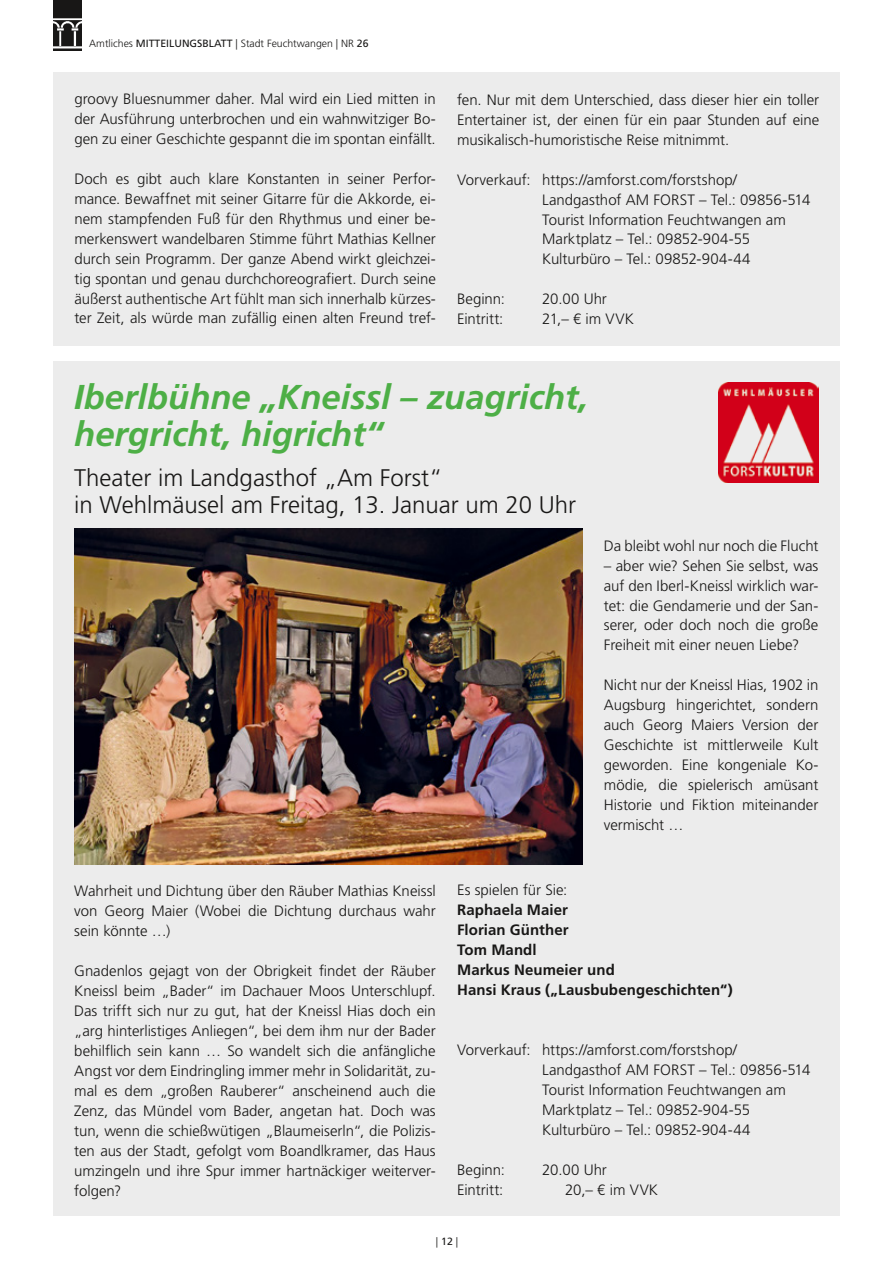
<style>
.page{position:relative;width:893px;height:1263px;background:#fff}
.page>*{position:absolute;margin:0;border:0;box-sizing:border-box;transform-origin:0 0}
.t1{font:italic 700 34.5px/37.5px "Frutiger";color:#4daf46}
.t2{font:300 24px/27px "Frutiger";color:#181716}
.t3{font:300 15px/20px "Frutiger";color:#181716;text-align:justify}
.t4{font:700 15px/20px "Frutiger";letter-spacing:.005em;color:#181716}
.t5{font:300 10.5px "Frutiger";color:#181716}
.s1{font-weight:400}
</style>
<div class="page">
<img style="left:53px;top:1px;width:28px;height:50px">
<svg style="left:53px;top:0;width:28px;height:1px"></svg>
<div style="left:53px;top:361px;width:787px;height:855px;background:#ececec"></div>
<img style="left:74px;top:529px;width:509px;height:335px">
<img style="left:719px;top:383px;width:99px;height:99px">
<div style="left:53px;top:72px;width:787px;height:274px;background:#ececec"></div>
<p class="t5" style="left:89px;top:37px;width:281px">Amtliches <span class="s1">MITTEILUNGSBLATT</span> | Stadt Feuchtwangen | NR <span class="s1">26</span></p>
<p class="t3" style="left:74px;top:89px;width:363px">groovy Bluesnummer daher. Mal wird ein Lied mitten in der Ausführung unterbrochen und ein wahnwitziger Bo&shy;gen zu einer Geschichte gespannt die im spontan einfällt.</p>
<p class="t3" style="left:74px;top:169px;width:363px">Doch es gibt auch klare Konstanten in seiner Perfor&shy;mance. Bewaffnet mit seiner Gitarre für die Akkorde, ei&shy;nem stampfenden Fuß für den Rhythmus und einer be&shy;merkenswert wandelbaren Stimme führt Mathias Kellner durch sein Programm. Der ganze Abend wirkt gleichzei&shy;tig spontan und genau durchchoreografiert. Durch seine äußerst authentische Art fühlt man sich innerhalb kürzes&shy;ter Zeit, als würde man zufällig einen alten Freund tref-</p>
<p class="t3" style="left:457px;top:90px;width:364px">fen. Nur mit dem Unterschied, dass dieser hier ein toller Entertainer ist, der einen für ein paar Stunden auf eine musikalisch-humoristische Reise mitnimmt.</p>
<p class="t3" style="left:542px;top:170px;width:270px;text-align:left;text-indent:-85px">Vorverkauf: https://amforst.com/forstshop/ Landgasthof AM FORST – Tel.: 09856-514<br>Tourist Information Feuchtwangen am Marktplatz – Tel.: 09852-904-55<br>Kulturbüro – Tel.: 09852-904-44</p>
<p class="t3" style="left:457px;top:289px;width:49px">Beginn:</p>
<p class="t3" style="left:542px;top:289px;width:66px">20.00 Uhr</p>
<p class="t3" style="left:457px;top:309px;width:48px">Eintritt:</p>
<p class="t3" style="left:542px;top:309px;width:93px">21,– € im VVK</p>
<h1 class="t1" style="left:74px;top:378px;width:515px">Iberlbühne „Kneissl – zuagricht, hergricht, higricht“</h1>
<h2 class="t2" style="left:74px;top:464px;width:503px">Theater im Landgasthof „Am Forst“<br>in Wehlmäusel am Freitag, 13. Januar um 20 Uhr</h2>
<p class="t3" style="left:604px;top:536px;width:216px">Da bleibt wohl nur noch die Flucht</p>
<p class="t3" style="left:604px;top:556px;width:216px">– aber wie? Sehen Sie selbst, was auf den Iberl-Kneissl wirklich war&shy;tet: die Gendamerie und der San&shy;serer, oder doch noch die große Freiheit mit einer neuen Liebe?</p>
<p class="t3" style="left:604px;top:675px;width:216px">Nicht nur der Kneissl Hias, 1902 in Augsburg hingerichtet, sondern auch Georg Maiers Version der Geschichte ist mittlerweile Kult geworden. Eine kongeniale Ko&shy;mödie, die spielerisch amüsant Historie und Fiktion miteinander vermischt …</p>
<p class="t3" style="left:74px;top:881px;width:363px">Wahrheit und Dichtung über den Räuber Mathias Kneissl von Georg Maier (Wobei die Dichtung durchaus wahr sein könnte …)</p>
<p class="t3" style="left:74px;top:961px;width:363px">Gnadenlos gejagt von der Obrigkeit findet der Räuber Kneissl beim „Bader“ im Dachauer Moos Unterschlupf.<br>Das trifft sich nur zu gut, hat der Kneissl Hias doch ein „arg hinterlistiges Anliegen“, bei dem ihm nur der Bader behilflich sein kann … So wandelt sich die anfängliche Angst vor dem Eindringling immer mehr in Solidarität, zu&shy;mal es dem „großen Rauberer“ anscheinend auch die Zenz, das Mündel vom Bader, angetan hat. Doch was tun, wenn die schießwütigen „Blaumeiserln“, die Polizis&shy;ten aus der Stadt, gefolgt vom Boandlkramer, das Haus umzingeln und ihre Spur immer hartnäckiger weiterver&shy;folgen?</p>
<p class="t3" style="left:457px;top:880px;width:112px">Es spielen für Sie:</p>
<p class="t4" style="left:457px;top:900px;width:277px">Raphaela Maier<br>Florian Günther<br>Tom Mandl<br>Markus Neumeier und<br>Hansi Kraus („Lausbubengeschichten“)</p>
<p class="t3" style="left:542px;top:1040px;width:270px;text-align:left;text-indent:-85px">Vorverkauf: https://amforst.com/forstshop/ Landgasthof AM FORST – Tel.: 09856-514<br>Tourist Information Feuchtwangen am Marktplatz – Tel.: 09852-904-55<br>Kulturbüro – Tel.: 09852-904-44</p>
<p class="t3" style="left:457px;top:1160px;width:49px">Beginn:</p>
<p class="t3" style="left:542px;top:1160px;width:66px">20.00 Uhr</p>
<p class="t3" style="left:457px;top:1180px;width:48px">Eintritt:</p>
<p class="t3" style="left:565px;top:1180px;width:95px">20,– € im VVK</p>
<p class="t5" style="left:436px;top:1236px;width:24px">| <span class="s1">12</span> |</p>
</div>
